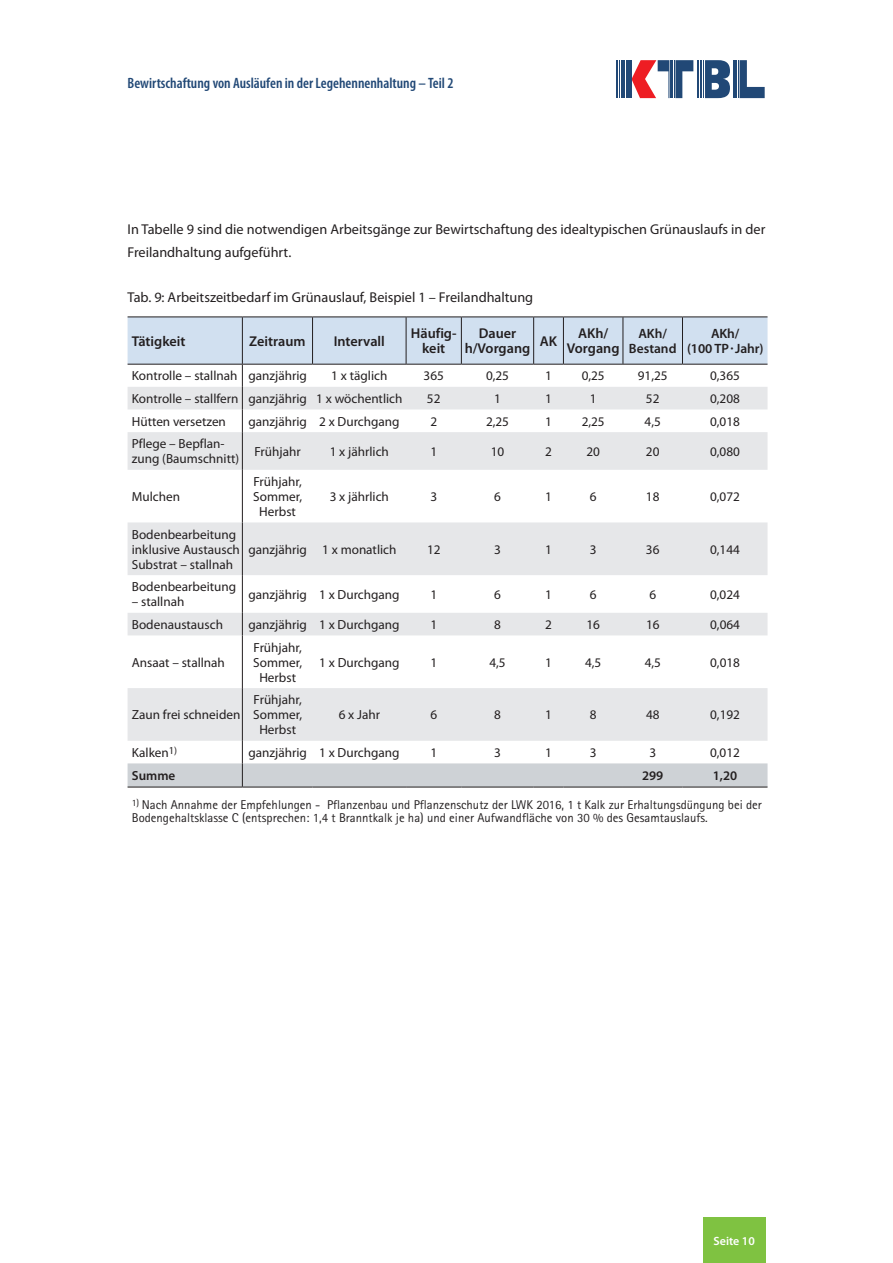
<style>
.page{position:relative;width:893px;height:1263px;background:#fff}
.page>*{position:absolute;margin:0;border:0;box-sizing:border-box;transform-origin:0 0}
.t1{font:600 condensed 15px "Myriad Pro";color:#214876}
.t2{font:14.25px/22.5px "Myriad Pro";color:#231f20}
.t3{font:600 14.25px/15px "Myriad Pro";color:#231f20;text-align:center}
.t4{font:600 13.5px/15px "Myriad Pro";letter-spacing:-.005em;color:#231f20;text-align:center}
.t5{font:13.2px/15px "Myriad Pro";color:#231f20;text-align:center}
.t6{font:600 13.2px "Myriad Pro";color:#231f20}
.t7{font:12.75px/13.5px "Rotis Sans Serif Pro";color:#231f20}
.t8{font:600 12px "Myriad Pro";color:#fff}
</style>
<div class="page">
<div style="left:703px;top:1217px;width:62px;height:46px;background:#7fc241"></div>
<svg style="left:631px;top:60px;width:38px;height:38px"></svg>
<hr style="left:670px;top:60px;width:1px;height:38px;background:#214876">
<hr style="left:672px;top:60px;width:1px;height:38px;background:#214876">
<hr style="left:674px;top:60px;width:1px;height:38px;background:#214876">
<svg style="left:675px;top:60px;width:18px;height:38px"></svg>
<hr style="left:733px;top:60px;width:1px;height:38px;background:#214876">
<hr style="left:736px;top:60px;width:1px;height:38px;background:#214876">
<hr style="left:738px;top:60px;width:1px;height:38px;background:#214876">
<svg style="left:739px;top:60px;width:26px;height:38px"></svg>
<hr style="left:697px;top:60px;width:2px;height:38px;background:#214876">
<hr style="left:700px;top:60px;width:1px;height:38px;background:#214876">
<svg style="left:705px;top:60px;width:25px;height:38px"></svg>
<hr style="left:701px;top:60px;width:1px;height:38px;background:#214876">
<hr style="left:703px;top:60px;width:1px;height:38px;background:#214876">
<hr style="left:617px;top:60px;width:1px;height:38px;background:#214876">
<hr style="left:619px;top:60px;width:1px;height:38px;background:#214876">
<hr style="left:621px;top:60px;width:1px;height:38px;background:#214876">
<hr style="left:622px;top:60px;width:1px;height:38px;background:#214876">
<hr style="left:624px;top:60px;width:1px;height:38px;background:#214876">
<div style="left:626px;top:60px;width:5px;height:38px;background:#214876"></div>
<svg style="left:128px;top:432px;width:639px;height:309px;fill:#e6e7e9"></svg>
<svg style="left:128px;top:317px;width:639px;height:115px"></svg>
<hr style="left:242px;top:432px;width:1px;height:38px;background:#231f20">
<hr style="left:242px;top:470px;width:1px;height:52px;background:#231f20">
<hr style="left:242px;top:522px;width:1px;height:53px;background:#231f20">
<hr style="left:242px;top:575px;width:1px;height:38px;background:#231f20">
<svg style="left:242px;top:613px;width:1px;height:22px"></svg>
<hr style="left:242px;top:635px;width:1px;height:53px;background:#231f20">
<hr style="left:242px;top:688px;width:1px;height:53px;background:#231f20">
<svg style="left:128px;top:741px;width:639px;height:47px"></svg>
<hr style="left:563px;top:787px;width:60px;height:1px;background:#231f20">
<hr style="left:623px;top:787px;width:59px;height:1px;background:#231f20">
<hr style="left:682px;top:787px;width:85px;height:1px;background:#231f20">
<p class="t1" style="left:128px;top:74px;width:327px">Bewirtschaftung von Ausläufen in der Legehennenhaltung – Teil 2</p>
<p class="t2" style="left:128px;top:218px;width:639px">In Tabelle 9 sind die notwendigen Arbeitsgänge zur Bewirtschaftung des idealtypischen Grünauslaufs in der<br>Freilandhaltung aufgeführt.</p>
<p class="t2" style="left:128px;top:286px;width:407px">Tab. 9: Arbeitszeitbedarf im Grünauslauf, Beispiel 1 – Freilandhaltung</p>
<p class="t3" style="left:132px;top:334px;width:55px">Tätigkeit</p>
<p class="t3" style="left:249px;top:334px;width:58px">Zeitraum</p>
<p class="t3" style="left:334px;top:334px;width:53px">Intervall</p>
<p class="t3" style="left:411px;top:326px;width:47px">Häufig&shy;keit</p>
<p class="t3" style="left:465px;top:326px;width:67px">Dauer h/Vorgang</p>
<p class="t3" style="left:540px;top:334px;width:19px">AK</p>
<p class="t3" style="left:567px;top:326px;width:54px">AKh/<br>Vorgang</p>
<p class="t4" style="left:629px;top:326px;width:49px">AKh/<br>Bestand</p>
<p class="t4" style="left:687px;top:326px;width:78px">AKh/<br>(100 TP·Jahr)</p>
<p class="t5" style="left:132px;top:369px;width:177px">Kontrolle – stallnah ganzjährig</p>
<p class="t5" style="left:331px;top:369px;width:58px">1 x täglich</p>
<p class="t5" style="left:424px;top:369px;width:22px">365</p>
<p class="t5" style="left:486px;top:369px;width:25px">0,25</p>
<p class="t5" style="left:545px;top:369px;width:8px">1</p>
<p class="t5" style="left:582px;top:369px;width:25px">0,25</p>
<p class="t5" style="left:638px;top:369px;width:31px">91,25</p>
<p class="t5" style="left:710px;top:369px;width:31px">0,365</p>
<p class="t5" style="left:132px;top:391px;width:272px">Kontrolle – stallfern ganzjährig 1 x wöchentlich</p>
<p class="t5" style="left:427px;top:391px;width:15px">52</p>
<p class="t5" style="left:494px;top:391px;width:8px">1</p>
<p class="t5" style="left:545px;top:391px;width:8px">1</p>
<p class="t5" style="left:590px;top:391px;width:8px">1</p>
<p class="t5" style="left:646px;top:391px;width:15px">52</p>
<p class="t5" style="left:710px;top:391px;width:31px">0,208</p>
<p class="t5" style="left:132px;top:414px;width:96px">Hütten versetzen</p>
<p class="t5" style="left:248px;top:414px;width:153px">ganzjährig 2 x Durchgang</p>
<p class="t5" style="left:430px;top:414px;width:8px">2</p>
<p class="t5" style="left:486px;top:414px;width:25px">2,25</p>
<p class="t5" style="left:545px;top:414px;width:8px">1</p>
<p class="t5" style="left:582px;top:414px;width:25px">2,25</p>
<p class="t5" style="left:645px;top:414px;width:18px">4,5</p>
<p class="t5" style="left:710px;top:414px;width:31px">0,018</p>
<p class="t5" style="left:132px;top:437px;width:109px;text-align:left">Pflege – Bepflan&shy;zung (Baumschnitt)</p>
<p class="t5" style="left:255px;top:444px;width:48px">Frühjahr</p>
<p class="t5" style="left:330px;top:444px;width:61px">1 x jährlich</p>
<p class="t5" style="left:430px;top:444px;width:8px">1</p>
<p class="t5" style="left:491px;top:444px;width:15px">10</p>
<p class="t5" style="left:545px;top:444px;width:8px">2</p>
<p class="t5" style="left:586px;top:444px;width:15px">20</p>
<p class="t5" style="left:646px;top:444px;width:15px">20</p>
<p class="t5" style="left:710px;top:444px;width:31px">0,080</p>
<p class="t5" style="left:132px;top:489px;width:50px">Mulchen</p>
<p class="t5" style="left:253px;top:474px;width:50px">Frühjahr,<br>Sommer,<br>Herbst</p>
<p class="t5" style="left:330px;top:489px;width:61px">3 x jährlich</p>
<p class="t5" style="left:430px;top:489px;width:8px">3</p>
<p class="t5" style="left:494px;top:489px;width:8px">6</p>
<p class="t5" style="left:545px;top:489px;width:8px">1</p>
<p class="t5" style="left:590px;top:489px;width:8px">6</p>
<p class="t5" style="left:646px;top:489px;width:15px">18</p>
<p class="t5" style="left:710px;top:489px;width:31px">0,072</p>
<p class="t5" style="left:132px;top:527px;width:110px;text-align:left">Bodenbearbeitung inklusive Austausch<br>Substrat – stallnah</p>
<p class="t5" style="left:132px;top:580px;width:106px">Bodenbearbeitung</p>
<p class="t5" style="left:132px;top:595px;width:54px">– stallnah</p>
<p class="t5" style="left:248px;top:542px;width:149px">ganzjährig 1 x monatlich</p>
<p class="t5" style="left:427px;top:542px;width:15px">12</p>
<p class="t5" style="left:494px;top:542px;width:8px">3</p>
<p class="t5" style="left:545px;top:542px;width:8px">1</p>
<p class="t5" style="left:590px;top:542px;width:8px">3</p>
<p class="t5" style="left:646px;top:542px;width:15px">36</p>
<p class="t5" style="left:710px;top:542px;width:31px">0,144</p>
<p class="t5" style="left:248px;top:587px;width:153px">ganzjährig 1 x Durchgang</p>
<p class="t5" style="left:430px;top:587px;width:8px">1</p>
<p class="t5" style="left:494px;top:587px;width:8px">6</p>
<p class="t5" style="left:545px;top:587px;width:8px">1</p>
<p class="t5" style="left:590px;top:587px;width:8px">6</p>
<p class="t5" style="left:649px;top:587px;width:8px">6</p>
<p class="t5" style="left:710px;top:587px;width:31px">0,024</p>
<p class="t5" style="left:132px;top:617px;width:93px">Bodenaustausch</p>
<p class="t5" style="left:248px;top:617px;width:153px">ganzjährig 1 x Durchgang</p>
<p class="t5" style="left:430px;top:617px;width:8px">1</p>
<p class="t5" style="left:494px;top:617px;width:8px">8</p>
<p class="t5" style="left:545px;top:617px;width:8px">2</p>
<p class="t5" style="left:586px;top:617px;width:15px">16</p>
<p class="t5" style="left:646px;top:617px;width:15px">16</p>
<p class="t5" style="left:710px;top:617px;width:31px">0,064</p>
<p class="t5" style="left:132px;top:655px;width:95px">Ansaat – stallnah</p>
<p class="t5" style="left:253px;top:640px;width:50px">Frühjahr,<br>Sommer,<br>Herbst</p>
<p class="t5" style="left:319px;top:655px;width:82px">1 x Durchgang</p>
<p class="t5" style="left:430px;top:655px;width:8px">1</p>
<p class="t5" style="left:489px;top:655px;width:18px">4,5</p>
<p class="t5" style="left:545px;top:655px;width:8px">1</p>
<p class="t5" style="left:585px;top:655px;width:18px">4,5</p>
<p class="t5" style="left:645px;top:655px;width:18px">4,5</p>
<p class="t5" style="left:710px;top:655px;width:31px">0,018</p>
<p class="t5" style="left:132px;top:708px;width:110px">Zaun frei schneiden</p>
<p class="t5" style="left:253px;top:693px;width:50px">Frühjahr,<br>Sommer,<br>Herbst</p>
<p class="t5" style="left:339px;top:708px;width:43px">6 x Jahr</p>
<p class="t5" style="left:430px;top:708px;width:8px">6</p>
<p class="t5" style="left:494px;top:708px;width:8px">8</p>
<p class="t5" style="left:545px;top:708px;width:8px">1</p>
<p class="t5" style="left:590px;top:708px;width:8px">8</p>
<p class="t5" style="left:646px;top:708px;width:15px">48</p>
<p class="t5" style="left:710px;top:708px;width:31px">0,192</p>
<p class="t5" style="left:132px;top:745px;width:47px">Kalken<sup>1)</sup></p>
<p class="t5" style="left:248px;top:745px;width:153px">ganzjährig 1 x Durchgang</p>
<p class="t5" style="left:430px;top:745px;width:8px">1</p>
<p class="t5" style="left:494px;top:745px;width:8px">3</p>
<p class="t5" style="left:545px;top:745px;width:8px">1</p>
<p class="t5" style="left:590px;top:745px;width:8px">3</p>
<p class="t5" style="left:649px;top:745px;width:8px">3</p>
<p class="t5" style="left:710px;top:745px;width:31px">0,012</p>
<p class="t6" style="left:132px;top:768px;width:45px">Summe</p>
<p class="t6" style="left:642px;top:768px;width:23px">299</p>
<p class="t6" style="left:713px;top:768px;width:26px">1,20</p>
<p class="t7" style="left:132px;top:798px;width:632px"><sup>1)</sup> Nach Annahme der Empfehlungen - Pflanzenbau und Pflanzenschutz der LWK 2016, 1 t Kalk zur Erhaltungsdüngung bei der<br>Bodengehaltsklasse C (entsprechen: 1,4 t Branntkalk je ha) und einer Aufwandfläche von 30 % des Gesamtauslaufs.</p>
<p class="t8" style="left:713px;top:1234px;width:43px">Seite 10</p>
</div>
